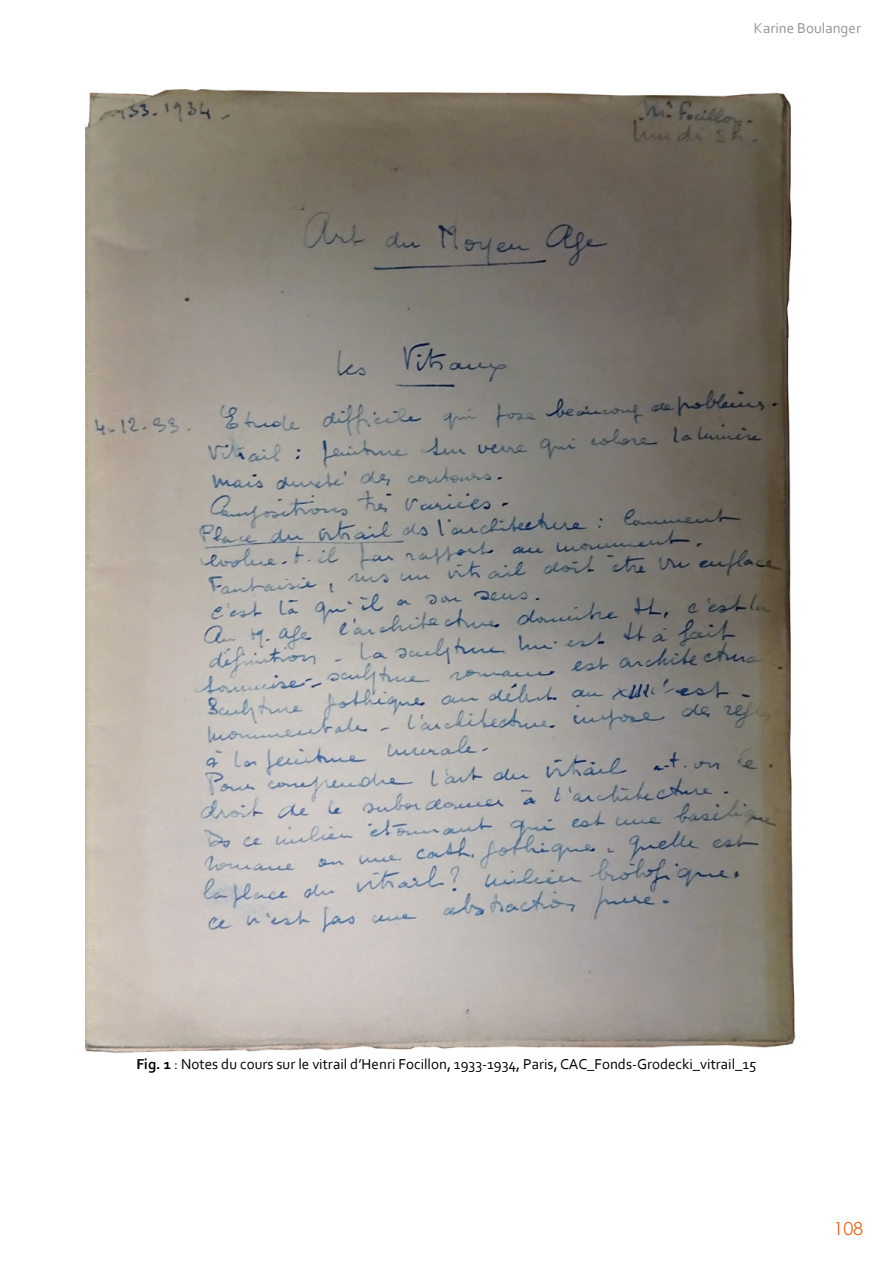
<style>
.page{position:relative;width:893px;height:1263px;background:#fff}
.page>*{position:absolute;margin:0;border:0;box-sizing:border-box;transform-origin:0 0}
.t1{font:18px "Century Gothic";color:#ec671d}
.t2{font:15px "Corbel";color:#000}
.t3{font:15px "Corbel";color:#969696}
.s1{font-weight:700}
</style>
<div class="page">
<img style="left:85px;top:89px;width:711px;height:965px">
<p class="t3" style="left:754px;top:19px;width:109px">Karine Boulanger</p>
<p class="t2" style="left:136px;top:1055px;width:621px"><span class="s1">Fig. 1</span> : Notes du cours sur le vitrail d’Henri Focillon, 1933-1934, Paris, CAC_Fonds-Grodecki_vitrail_15</p>
<p class="t1" style="left:833px;top:1215px;width:31px">108</p>
</div>
